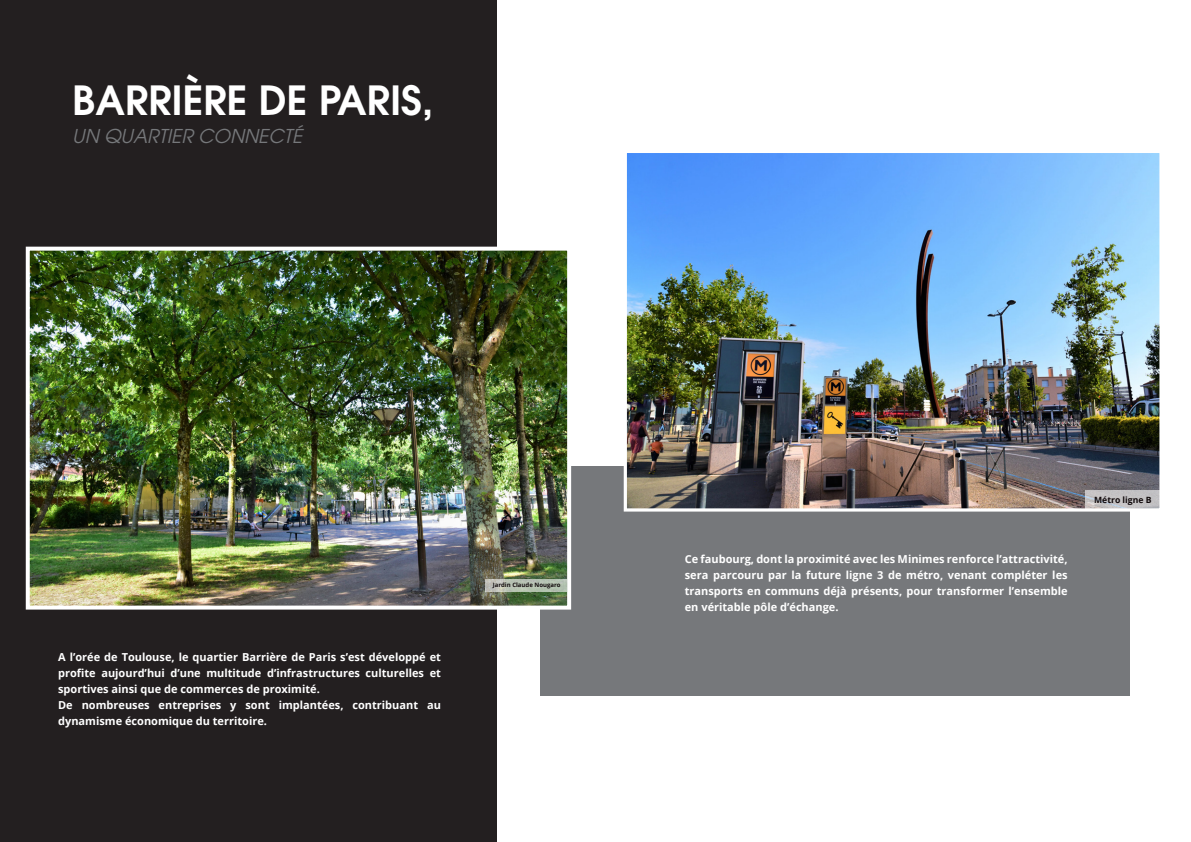
<style>
.page{position:relative;width:1191px;height:842px;background:#fff}
.page>*{position:absolute;margin:0;border:0;box-sizing:border-box;transform-origin:0 0}
.t1{font:600 40px "Avant Garde LT";color:#fff}
.t2{font:italic 19px "Avant Garde LT";color:#76787b}
.t3{font:700 11px/16px "Open Sans";color:#fff;text-align:justify}
.t4{font:700 8.6px "Open Sans";color:#110a0c}
.t5{font:700 6px "Open Sans";color:#110a0c}
</style>
<div class="page">
<div style="left:540px;top:466px;width:589px;height:229px;background:#76787b"></div>
<div style="left:0;top:0;width:497px;height:842px;background:#231f20"></div>
<img style="left:25px;top:246px;width:547px;height:364px">
<svg style="left:486px;top:579px;width:81px;height:12px"></svg>
<img style="left:623px;top:153px;width:537px;height:360px">
<svg style="left:1085px;top:490px;width:75px;height:19px"></svg>
<p class="t1" style="left:72px;top:74px;width:362px">BARRIÈRE DE PARIS,</p>
<p class="t2" style="left:72px;top:124px;width:231px">UN QUARTIER CONNECTÉ</p>
<p class="t3" style="left:58px;top:648px;width:384px">A l’orée de Toulouse, le quartier Barrière de Paris s’est développé et profite aujourd’hui d’une multitude d’infrastructures culturelles et sportives ainsi que de commerces de proximité.</p>
<p class="t3" style="left:58px;top:696px;width:384px">De nombreuses entreprises y sont implantées, contribuant au dynamisme économique du territoire.</p>
<p class="t5" style="left:493px;top:581px;width:69px">Jardin Claude Nougaro</p>
<p class="t3" style="left:685px;top:550px;width:384px">Ce faubourg, dont la proximité avec les Minimes renforce l’attractivité, sera parcouru par la future ligne 3 de métro, venant compléter les transports en communs déjà présents, pour transformer l’ensemble en véritable pôle d’échange.</p>
<p class="t4" style="left:1094px;top:493px;width:59px">Métro ligne B</p>
</div>
